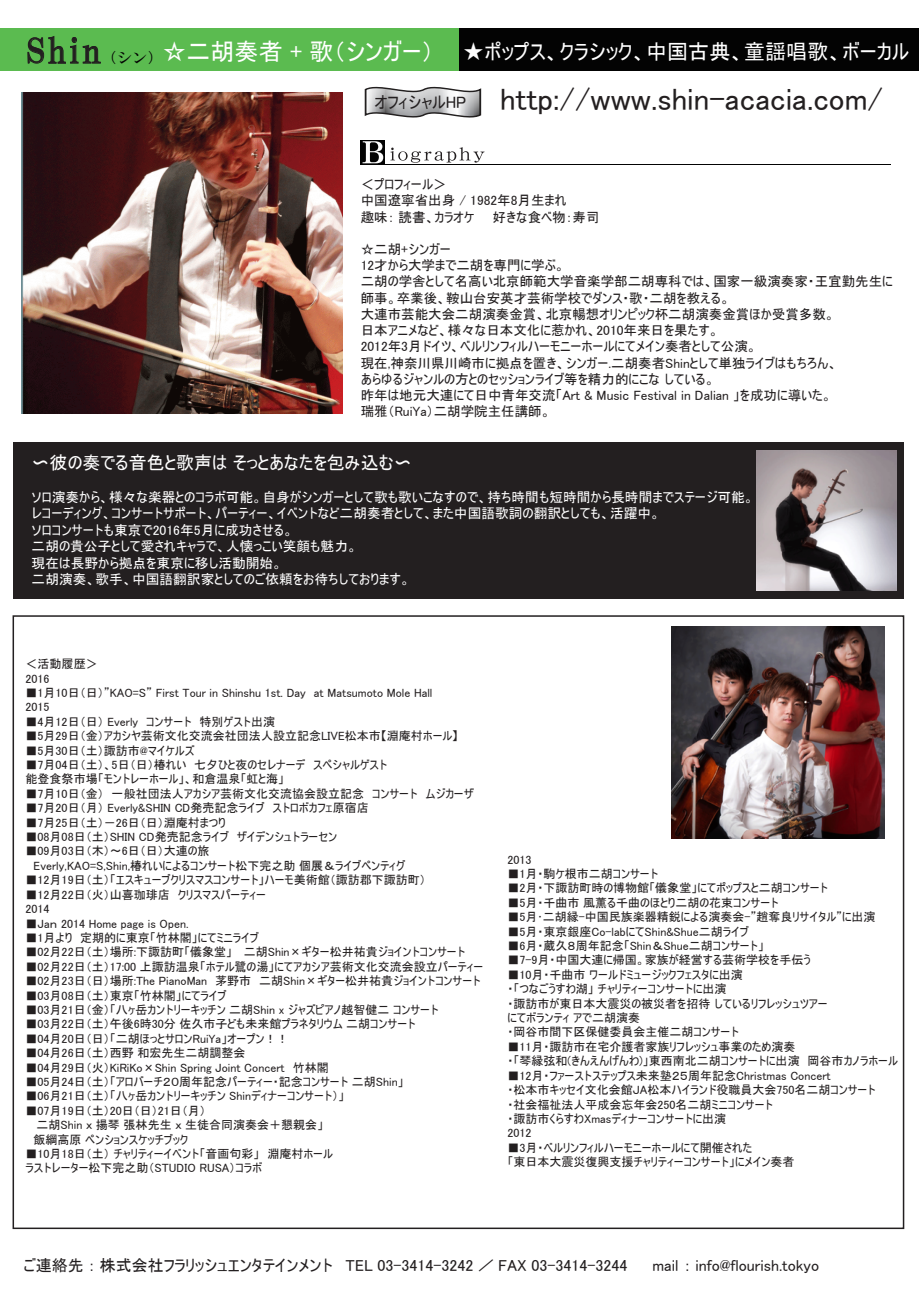
<style>
.page{position:relative;width:919px;height:1289px;background:#fff}
.page>*{position:absolute;margin:0;border:0;box-sizing:border-box;transform-origin:0 0}
.t1{font:34.5px "HGS Mincho B";color:#231f20}
.t2{font:31.05px "MS P Gothic";color:#231f20}
.t3{font:21px "MS UI Gothic";color:#fff}
.t4{font:18px "MS UI Gothic";color:#fff}
.t5{font:16.5px "MS UI Gothic";color:#231f20}
.t6{font:15.9px "MS UI Gothic";color:#231f20}
.t7{font:15px "HGS Mincho B";color:#030303}
.t8{font:13.65px/16.5px "MS UI Gothic";color:#fff}
.t9{font:13.5px/16.2px "MS UI Gothic";color:#231f20}
.t10{font:12px/14.4px "MS UI Gothic";color:#231f20}
.s1{font-size:24px}
</style>
<div class="page">
<svg style="left:364px;top:87px;width:117px;height:30px"></svg>
<div style="left:13px;top:443px;width:890px;height:156px;background:#231f20"></div>
<div style="left:0;top:29px;width:918px;height:42px;background:#5bbb50"></div>
<svg style="left:28px;top:36px;width:73px;height:28px"></svg>
<div style="left:459px;top:29px;width:459px;height:42px;background:#030303"></div>
<svg style="left:390px;top:147px;width:94px;height:16px"></svg>
<div style="left:360px;top:140px;width:25px;height:24px;background:#030303"></div>
<svg style="left:362px;top:141px;width:21px;height:22px"></svg>
<hr style="left:360px;top:164px;width:530px;height:1px;background:#030303">
<img style="left:22px;top:93px;width:320px;height:320px">
<img style="left:756px;top:450px;width:140px;height:141px">
<img style="left:671px;top:626px;width:213px;height:212px">
<h1 class="t1" style="left:27px;top:34px;width:76px">Shin</h1>
<p class="t7" style="left:102px;top:50px;width:61px">（シン）</p>
<h3 class="t3" style="left:163px;top:41px;width:748px"><span class="s1">☆二胡奏者 + 歌（シンガー）</span> ★ポップス、クラシック、中国古典、童謡唱歌、ボーカル</h3>
<h2 class="t2" style="left:500px;top:83px;width:384px">http://www.shin-acacia.com/</h2>
<h3 class="t5" style="left:374px;top:94px;width:93px">オフィシャルHP</h3>
<p class="t9" style="left:361px;top:176px;width:240px">＜プロフィール＞<br>中国遼寧省出身 / 1982年8月生まれ<br>趣味： 読書、カラオケ　　好きな食べ物：寿司</p>
<p class="t9" style="left:361px;top:241px;width:533px">☆二胡+シンガー<br>12才から大学まで二胡を専門に学ぶ。<br>二胡の学舎として名高い北京師範大学音楽学部二胡専科では、国家一級演奏家・王宜勤先生に師事。卒業後、鞍山台安英才芸術学校でダンス・歌・二胡を教える。<br>大連市芸能大会二胡演奏金賞、北京暢想オリンピック杯二胡演奏金賞ほか受賞多数。<br>日本アニメなど、様々な日本文化に惹かれ、2010年来日を果たす。<br>2012年3月ドイツ、ベルリンフィルハーモニーホールにてメイン奏者として公演。<br>現在,神奈川県川崎市に拠点を置き、シンガー.二胡奏者Shinとして単独ライブはもちろん、<br>あらゆるジャンルの方とのセッションライブ等を精力的にこな している。<br>昨年は地元大連にて日中青年交流「Art &amp; Music Festival in Dalian 」を成功に導いた。<br>瑞雅（RuiYa）二胡学院主任講師。</p>
<h3 class="t4" style="left:32px;top:453px;width:381px">〜彼の奏でる音色と歌声は そっとあなたを包み込む〜</h3>
<p class="t8" style="left:32px;top:488px;width:723px">ソロ演奏から、様々な楽器とのコラボ可能。自身がシンガーとして歌も歌いこなすので、持ち時間も短時間から長時間までステージ可能。レコーディング、コンサートサポート、パーティー、イベントなど二胡奏者として、また中国語歌詞の翻訳としても、活躍中。<br>ソロコンサートも東京で2016年5月に成功させる。<br>二胡の貴公子として愛されキャラで、人懐っこい笑顔も魅力。<br>現在は長野から拠点を東京に移し活動開始。<br>二胡演奏、歌手、中国語翻訳家としてのご依頼をお待ちしております。</p>
<p class="t10" style="left:26px;top:656px;width:74px">＜活動履歴＞<br>2016</p>
<p class="t10" style="left:26px;top:685px;width:408px">■1月10日（日）”KAO=S” First Tour in Shinshu 1st. Day　at Matsumoto Mole Hall<br>2015</p>
<p class="t10" style="left:26px;top:714px;width:251px">■4月12日（日） Everly　コンサート　特別ゲスト出演</p>
<p class="t10" style="left:26px;top:728px;width:434px">■5月29日（金）アカシヤ芸術文化交流会社団法人設立記念LIVE松本市【淵庵村ホール】</p>
<p class="t10" style="left:26px;top:743px;width:170px">■5月30日（土）諏訪市@マイケルズ</p>
<p class="t10" style="left:26px;top:757px;width:363px">■7月04日（土）、5日（日）椿れい　七夕ひと夜のセレナーデ　スペシャルゲスト能登食祭市場「モントレーホール」、和倉温泉「虹と海」</p>
<p class="t10" style="left:26px;top:786px;width:449px">■7月10日（金）　一般社団法人アカシア芸術文化交流協会設立記念　コンサート　ムジカーザ</p>
<p class="t10" style="left:26px;top:800px;width:344px">■7月20日（月） Everly&amp;SHIN CD発売記念ライブ　ストロボカフェ原宿店</p>
<p class="t10" style="left:26px;top:815px;width:202px">■7月25日（土）－26日（日）淵庵村まつり</p>
<p class="t10" style="left:26px;top:829px;width:313px">■08月08日（土）SHIN CD発売記念ライブ　ザイデンシュトラーセン</p>
<p class="t10" style="left:26px;top:844px;width:381px">■09月03日（木）～6日（日）大連の旅　<br>　Everly,KAO=S,Shin,椿れいによるコンサート松下完之助 個展＆ライブペンティグ</p>
<p class="t10" style="left:26px;top:872px;width:401px">■12月19日（土）「エスキューブクリスマスコンサート」ハーモ美術館（諏訪郡下諏訪町）</p>
<p class="t10" style="left:26px;top:887px;width:242px">■12月22日（火）山喜珈琲店　クリスマスパーティー<br>2014</p>
<p class="t10" style="left:26px;top:916px;width:164px">■Jaｎ 2014 Home page is Open.</p>
<p class="t10" style="left:26px;top:930px;width:234px">■1月より　定期的に東京「竹林閣」にてミニライブ</p>
<p class="t10" style="left:26px;top:944px;width:441px">■02月22日（土）場所:下諏訪町「儀象堂」 　二胡Shin×ギター松井祐貴ジョイントコンサート</p>
<p class="t10" style="left:26px;top:959px;width:459px">■02月22日（土）17:00 上諏訪温泉「ホテル鷺の湯」にてアカシア芸術文化交流会設立パーティー</p>
<p class="t10" style="left:26px;top:973px;width:456px">■02月23日（日）場所:The PianoMan　茅野市　二胡Shin×ギター松井祐貴ジョイントコンサート</p>
<p class="t10" style="left:26px;top:988px;width:202px">■03月08日（土）東京「竹林閣」にてライブ</p>
<p class="t10" style="left:26px;top:1002px;width:414px">■03月21日（金）「八ヶ岳カントリーキッチン 二胡Shin x ジャズピアノ越智健二 コンサート</p>
<p class="t10" style="left:26px;top:1016px;width:391px">■03月22日（土）午後6時30分 佐久市子ども未来館プラネタリウム 二胡コンサート</p>
<p class="t10" style="left:26px;top:1031px;width:264px">■04月20日（日）「二胡ほっとサロンRuiYa」オープン！！</p>
<p class="t10" style="left:26px;top:1045px;width:221px">■04月26日（土）西野 和宏先生二胡調整会</p>
<p class="t10" style="left:26px;top:1060px;width:304px">■04月29日（火）KiRiKo×Shin Spring Joint Concert　竹林閣</p>
<p class="t10" style="left:26px;top:1074px;width:379px">■05月24日（土）「アロバーチ２０周年記念パーティー・記念コンサート 二胡Shin」</p>
<p class="t10" style="left:26px;top:1088px;width:320px">■06月21日（土）「八ヶ岳カントリーキッチン Shinディナーコンサート）」</p>
<p class="t10" style="left:26px;top:1103px;width:182px">■07月19日（土）20日（日）21日（月）</p>
<p class="t10" style="left:37px;top:1117px;width:288px">二胡Shin ｘ 揚琴 張林先生 ｘ 生徒合同演奏会＋懇親会」</p>
<p class="t10" style="left:26px;top:1132px;width:164px">　飯綱高原 ペンションスケッチブック</p>
<p class="t10" style="left:26px;top:1146px;width:309px">■10月18日（土） チャリティーイベント「音画句彩」　淵庵村ホールラストレーター松下完之助（STUDIO RUSA）コラボ</p>
<p class="t10" style="left:507px;top:852px;width:25px">2013</p>
<p class="t10" style="left:507px;top:866px;width:152px">■1月・駒ケ根市二胡コンサート</p>
<p class="t10" style="left:507px;top:880px;width:322px">■2月・下諏訪町時の博物館「儀象堂」にてポップスと二胡コンサート</p>
<p class="t10" style="left:507px;top:895px;width:273px">■5月・千曲市 風薫る千曲のほとり二胡の花束コンサート</p>
<p class="t10" style="left:507px;top:909px;width:369px">■5月･二胡縁-中国民族楽器精鋭による演奏会-”趙奪良リサイタル”に出演</p>
<p class="t10" style="left:507px;top:924px;width:243px">■5月・東京銀座Co-labにてShin&amp;Shue二胡ライブ</p>
<p class="t10" style="left:507px;top:938px;width:258px">■6月・蔵久８周年記念「Shin＆Shue二胡コンサート」</p>
<p class="t10" style="left:507px;top:952px;width:304px">■7-9月・中国大連に帰国。家族が経営する芸術学校を手伝う</p>
<p class="t10" style="left:507px;top:967px;width:322px">■10月・千曲市 ワールドミュージックフェスタに出演<br>・「つなごうすわ湖」 チャリティーコンサートに出演<br>・諏訪市が東日本大震災の被災者を招待 しているリフレッシュツアーにてボランティ アで二胡演奏<br>・岡谷市間下区保健委員会主催二胡コンサート</p>
<p class="t10" style="left:507px;top:1039px;width:392px">■11月・諏訪市在宅介護者家族リフレッシュ事業のため演奏<br>・「琴縁弦和(きんえんげんわ)」東西南北二胡コンサートに出演　岡谷市カノラホール</p>
<p class="t10" style="left:507px;top:1068px;width:370px">■12月・ファーストステップス未来塾２５周年記念Christmas Concert<br>・松本市キッセイ文化会館ＪA松本ハイランド役職員大会750名二胡コンサート・社会福祉法人平成会忘年会250名二胡ミニコンサート<br>・諏訪市くらすわXmasディナーコンサートに出演<br>2012</p>
<p class="t10" style="left:507px;top:1140px;width:288px">■3月・ベルリンフィルハーモニーホールにて開催された<br>「東日本大震災復興支援チャリティーコンサート」にメイン奏者</p>
<h3 class="t6" style="left:24px;top:1256px;width:605px">ご連絡先：株式会社フラリッシュエンタテインメント　　TEL 03-3414-3242 ／ FAX 03-3414-3244</h3>
<h3 class="t6" style="left:652px;top:1256px;width:168px">mail ： info@flourish.tokyo</h3>
</div>
